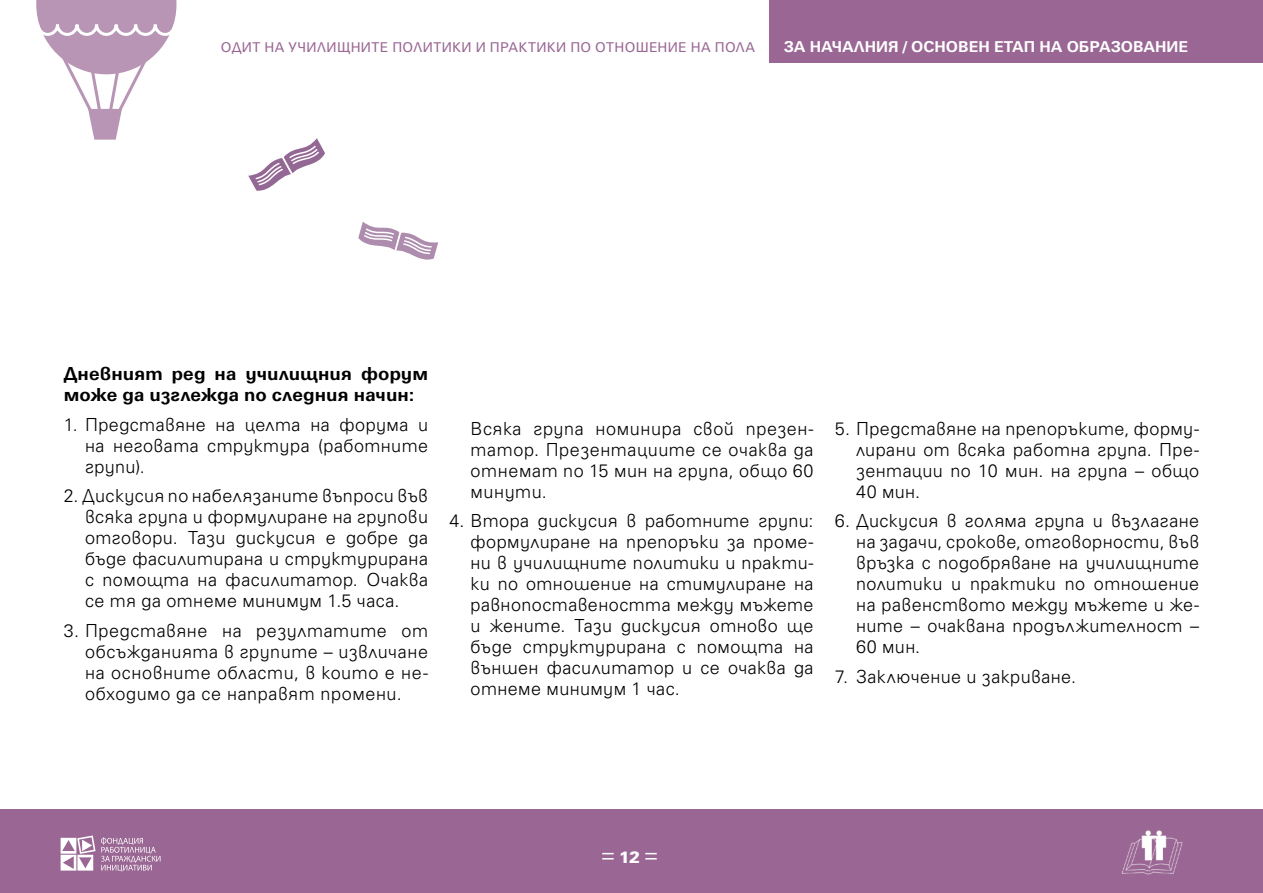
<style>
.page{position:relative;width:1263px;height:893px;background:#fff}
.page>*{position:absolute;margin:0;border:0;box-sizing:border-box;transform-origin:0 0}
.t1{font:300 18px/21px "SP Universus";letter-spacing:.025em;color:#000;text-align:justify}
.t2{font:700 18px/21px "SP Universus";letter-spacing:.005em;color:#000}
.t3{font:900 16.5px "SP Universus";color:#fff}
.t4{font:700 15px "SP Universus";color:#fff}
.t5{font:13.5px "SP Universus";letter-spacing:.03em;color:#9a6794}
</style>
<div class="page">
<div style="left:770px;top:0;width:493px;height:62px;background:#9a6794"></div>
<div style="left:0;top:809px;width:1263px;height:84px;background:#9a6794"></div>
<svg style="left:61px;top:835px;width:99px;height:37px"></svg>
<img style="left:1121px;top:830px;width:62px;height:45px">
<svg style="left:602px;top:853px;width:12px;height:6px"></svg>
<svg style="left:645px;top:853px;width:12px;height:6px"></svg>
<svg style="left:248px;top:138px;width:77px;height:53px"></svg>
<svg style="left:358px;top:222px;width:80px;height:38px"></svg>
<svg style="left:36px;top:0;width:141px;height:140px"></svg>
<p class="t5" style="left:221px;top:39px;width:536px">Одит на училищните политики и практики по отношение на пола</p>
<p class="t4" style="left:784px;top:38px;width:406px">за началния / основен етап на образование</p>
<p class="t2" style="left:64px;top:363px;width:366px">Дневният ред на училищния форум може да изглежда по следния начин:</p>
<p class="t1" style="left:85px;top:413px;width:345px;text-indent:-21px">1. Представяне на целта на форума и на неговата структура (работните групи).</p>
<p class="t1" style="left:85px;top:485px;width:345px;text-indent:-21px">2. Дискусия по набелязаните въпроси във всяка група и формулиране на групови отговори. Тази дискусия е добре да бъде фасилитирана и структурирана с помощта на фасилитатор. Очаква се тя да отнеме минимум 1.5 часа.</p>
<p class="t1" style="left:85px;top:619px;width:344px;text-indent:-21px">3. Представяне на резултатите от обсъжданията в групите – извличане на основните области, в които е не&shy;обходимо да се направят промени.</p>
<p class="t1" style="left:471px;top:417px;width:345px">Всяка група номинира свой презен&shy;татор. Презентациите се очаква да отнемат по 15 мин на група, общо 60 минути.</p>
<p class="t1" style="left:471px;top:510px;width:345px;text-indent:-21px">4. Втора дискусия в работните групи: формулиране на препоръки за проме&shy;ни в училищните политики и практи&shy;ки по отношение на стимулиране на равнопоставеността между мъжете и жените. Тази дискусия отново ще бъде структурирана с помощта на външен фасилитатор и се очаква да отнеме минимум 1 час.</p>
<p class="t1" style="left:856px;top:418px;width:344px;text-indent:-21px">5. Представяне на препоръките, форму&shy;лирани от всяка работна група. Пре&shy;зентации по 10 мин. на група – общо 40 мин.</p>
<p class="t1" style="left:856px;top:510px;width:345px;text-indent:-21px">6. Дискусия в голяма група и възлагане на задачи, срокове, отговорности, във връзка с подобряване на училищните политики и практики по отношение на равенството между мъжете и же&shy;ните – очаквана продължителност – 60 мин.</p>
<p class="t1" style="left:835px;top:666px;width:243px">7. Заключение и закриване.</p>
<p class="t3" style="left:619px;top:847px;width:23px">12</p>
</div>
